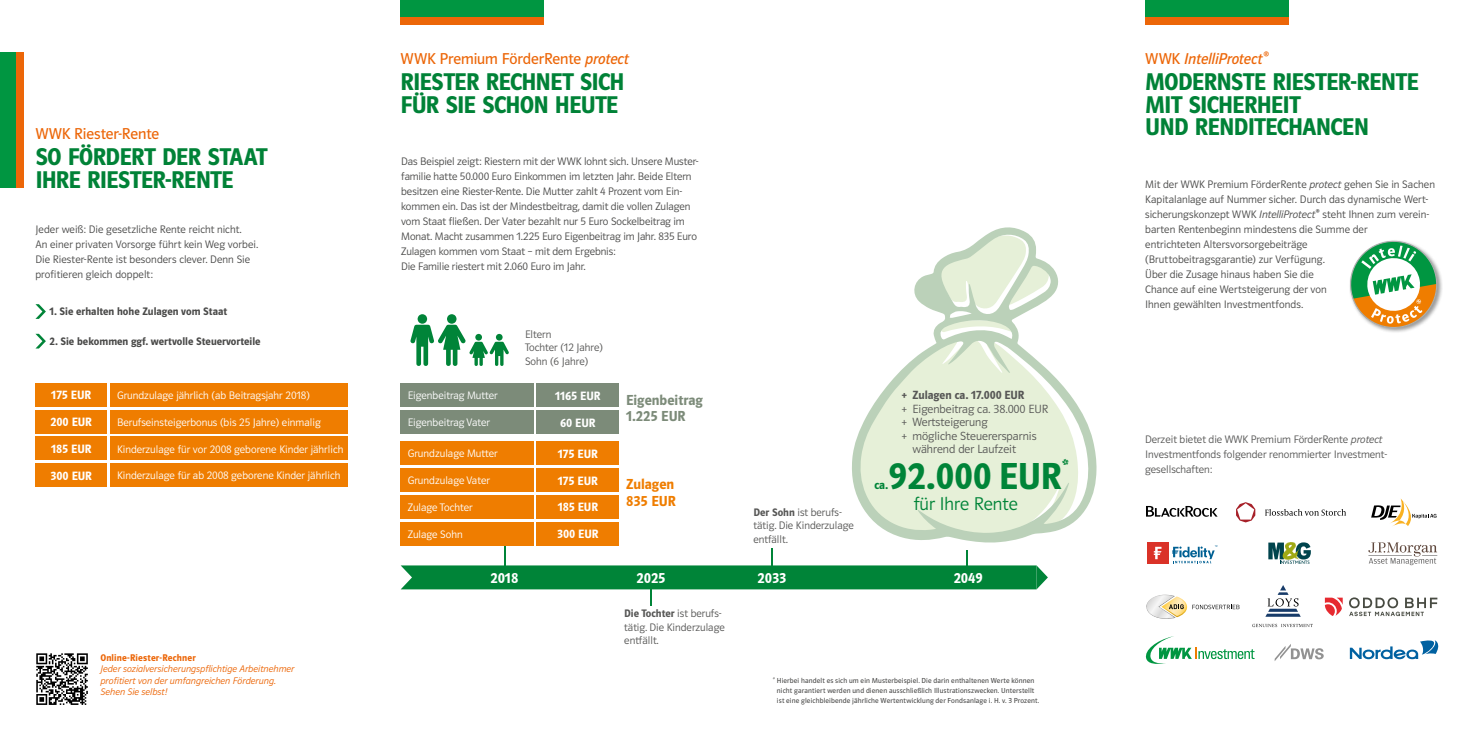
<style>
.page{position:relative;width:1475px;height:745px;background:#fff}
.page>*{position:absolute;margin:0;border:0;box-sizing:border-box;transform-origin:0 0}
.t1{font:600 38.88px "WWK Polo 66";color:#008438}
.t2{font:600 25px/22.5px "WWK Polo 66";letter-spacing:-.025em;color:#008237}
.t3{font:19.12px "WWK Polo 66 Leicht";color:#008438}
.t4{font:16.25px "WWK Polo 66 Buch";letter-spacing:-.005em;color:#ec6608}
.t5{font:16.25px "WWK Polo 66 Buch Kursiv";letter-spacing:-.015em;color:#ec6608}
.t6{font:600 15px/16.2px "WWK Polo 66";color:#7c8b79}
.t7{font:600 15px "WWK Polo 66";color:#fff}
.t8{font:600 15px/16.2px "WWK Polo 66";color:#ef7d00}
.t9{font:600 12.5px "WWK Polo 66";color:#fff}
.t10{font:600 12.5px "WWK Polo 66";color:#008438}
.t11{font:12.25px "WWK Polo 66 Leicht";color:#575756}
.t12{font:600 12.25px "WWK Polo 66";color:#575756}
.t13{font:11.25px/15px "WWK Polo 66 Leicht";color:#4a4a49}
.t14{font:11.25px "WWK Polo 66 Leicht";color:#fff}
.t15{font:11.25px/13.5px "WWK Polo 66 Leicht";color:#575756}
.t16{font:600 11.25px "WWK Polo 66";color:#4a4a49}
.t17{font:600 11.25px "WWK Polo 66";color:#575756}
.t18{font:10px/11.2px "WWK Polo 66 Leicht Kursiv";letter-spacing:.005em;color:#ec6608}
.t19{font:600 10px "WWK Polo 66";letter-spacing:.015em;color:#ec6608}
.t20{font:7.5px/10px "WWK Polo 66 Buch";letter-spacing:.02em;color:#4a4a49}
.s1{font-family:"WWK Polo 66 Buch Kursiv"}
.s2{font-family:"WWK Polo 66 Leicht";font-weight:400}
.s3{font-family:"WWK Polo 66";font-weight:600}
.s4{font-family:"WWK Polo 66 Buch"}
.s5{font-family:"WWK Polo 66 Leicht Kursiv"}
</style>
<div class="page">
<div style="left:0;top:53px;width:16px;height:135px;background:#009641"></div>
<div style="left:16px;top:53px;width:8px;height:135px;background:#ec6608"></div>
<div style="left:400px;top:0;width:143px;height:17px;background:#009641"></div>
<div style="left:400px;top:17px;width:143px;height:7px;background:#ec6608"></div>
<div style="left:1144px;top:0;width:144px;height:17px;background:#009641"></div>
<div style="left:1144px;top:17px;width:144px;height:7px;background:#ec6608"></div>
<svg style="left:36px;top:704px;width:51px;height:1px"></svg>
<svg style="left:36px;top:653px;width:52px;height:51px"></svg>
<div style="left:1348px;top:239px;width:94px;height:95px;background:#000;opacity:.4"></div>
<svg style="left:1348px;top:239px;width:91px;height:92px"></svg>
<div style="left:35px;top:382px;width:72px;height:24px;background:#ef7d00"></div>
<div style="left:110px;top:382px;width:237px;height:24px;background:#ef7d00"></div>
<div style="left:35px;top:409px;width:72px;height:24px;background:#ef7d00"></div>
<div style="left:110px;top:409px;width:237px;height:24px;background:#ef7d00"></div>
<div style="left:35px;top:436px;width:72px;height:24px;background:#ef7d00"></div>
<div style="left:110px;top:436px;width:237px;height:24px;background:#ef7d00"></div>
<div style="left:35px;top:463px;width:72px;height:24px;background:#ef7d00"></div>
<div style="left:110px;top:463px;width:237px;height:24px;background:#ef7d00"></div>
<svg style="left:35px;top:304px;width:11px;height:15px"></svg>
<svg style="left:35px;top:333px;width:11px;height:15px"></svg>
<hr style="left:504px;top:542px;width:2px;height:35px;background:#008438">
<hr style="left:650px;top:571px;width:1px;height:34px;background:#008438">
<div style="left:400px;top:383px;width:134px;height:24px;background:#7c8b79"></div>
<div style="left:536px;top:383px;width:83px;height:24px;background:#7c8b79"></div>
<div style="left:400px;top:410px;width:134px;height:23px;background:#7c8b79"></div>
<div style="left:536px;top:410px;width:83px;height:23px;background:#7c8b79"></div>
<div style="left:400px;top:440px;width:134px;height:24px;background:#ef7d00"></div>
<div style="left:536px;top:440px;width:83px;height:24px;background:#ef7d00"></div>
<div style="left:400px;top:467px;width:134px;height:24px;background:#ef7d00"></div>
<div style="left:536px;top:467px;width:83px;height:24px;background:#ef7d00"></div>
<div style="left:400px;top:494px;width:134px;height:24px;background:#ef7d00"></div>
<div style="left:536px;top:494px;width:83px;height:24px;background:#ef7d00"></div>
<div style="left:400px;top:521px;width:134px;height:24px;background:#ef7d00"></div>
<div style="left:536px;top:521px;width:83px;height:24px;background:#ef7d00"></div>
<svg style="left:410px;top:314px;width:99px;height:52px"></svg>
<div style="left:400px;top:565px;width:647px;height:24px;background:#008438"></div>
<hr style="left:771px;top:547px;width:1px;height:35px;background:#008438">
<svg style="left:852px;top:227px;width:244px;height:316px;fill:#e6f0d8"></svg>
<hr style="left:966px;top:550px;width:2px;height:34px;background:#008438">
<svg style="left:1146px;top:505px;width:71px;height:11px"></svg>
<div style="left:1146px;top:541px;width:22px;height:22px;background:#da3228"></div>
<svg style="left:1153px;top:546px;width:8px;height:13px"></svg>
<svg style="left:1172px;top:545px;width:45px;height:18px"></svg>
<svg style="left:1349px;top:597px;width:87px;height:18px"></svg>
<svg style="left:1324px;top:597px;width:18px;height:18px"></svg>
<svg style="left:1145px;top:636px;width:109px;height:28px"></svg>
<svg style="left:1266px;top:585px;width:34px;height:31px"></svg>
<svg style="left:1252px;top:623px;width:60px;height:3px"></svg>
<svg style="left:1268px;top:542px;width:42px;height:21px"></svg>
<svg style="left:1265px;top:509px;width:80px;height:6px"></svg>
<svg style="left:1236px;top:502px;width:18px;height:20px"></svg>
<svg style="left:1274px;top:644px;width:49px;height:17px"></svg>
<svg style="left:1349px;top:640px;width:88px;height:18px"></svg>
<svg style="left:1371px;top:498px;width:65px;height:28px"></svg>
<svg style="left:1368px;top:542px;width:68px;height:23px"></svg>
<svg style="left:1146px;top:594px;width:40px;height:24px"></svg>
<svg style="left:1192px;top:604px;width:47px;height:4px"></svg>
<h3 class="t4" style="left:35px;top:125px;width:125px">WWK Riester-Rente</h3>
<h2 class="t2" style="left:35px;top:146px;width:233px">SO FÖRDERT DER STAAT<br>IHRE RIESTER-RENTE</h2>
<p class="t13" style="left:35px;top:221px;width:224px">Jeder weiß: Die gesetzliche Rente reicht nicht.<br>An einer privaten Vorsorge führt kein Weg vorbei.<br>Die Riester-Rente ist besonders clever. Denn Sie profitieren gleich doppelt:</p>
<p class="t16" style="left:50px;top:305px;width:179px">1. Sie erhalten hohe Zulagen vom Staat</p>
<p class="t16" style="left:50px;top:335px;width:212px">2. Sie bekommen ggf. wertvolle Steuervorteile</p>
<p class="t9" style="left:51px;top:388px;width:41px">175 EUR</p>
<p class="t14" style="left:117px;top:389px;width:194px">Grundzulage jährlich (ab Beitragsjahr 2018)</p>
<p class="t9" style="left:51px;top:415px;width:43px">200 EUR</p>
<p class="t14" style="left:117px;top:415px;width:205px">Berufseinsteigerbonus (bis 25 Jahre) einmalig</p>
<p class="t9" style="left:51px;top:442px;width:42px">185 EUR</p>
<p class="t14" style="left:117px;top:442px;width:228px">Kinderzulage für vor 2008 geborene Kinder jährlich</p>
<p class="t9" style="left:51px;top:468px;width:43px">300 EUR</p>
<p class="t14" style="left:117px;top:469px;width:225px">Kinderzulage für ab 2008 geborene Kinder jährlich</p>
<p class="t19" style="left:100px;top:652px;width:97px">Online-Riester-Rechner</p>
<p class="t18" style="left:100px;top:663px;width:195px">Jeder sozialversicherungspflichtige Arbeitnehmer profitiert von der umfangreichen Förderung.<br>Sehen Sie selbst!</p>
<h3 class="t4" style="left:400px;top:50px;width:230px">WWK Premium FörderRente <span class="s1">protect</span></h3>
<h2 class="t2" style="left:400px;top:71px;width:225px">RIESTER RECHNET SICH<br>FÜR SIE SCHON HEUTE</h2>
<p class="t13" style="left:401px;top:154px;width:299px">Das Beispiel zeigt: Riestern mit der WWK lohnt sich. Unsere Muster&shy;familie hatte 50.000 Euro Einkommen im letzten Jahr. Beide Eltern besitzen eine Riester-Rente. Die Mutter zahlt 4 Prozent vom Ein&shy;kommen ein. Das ist der Mindestbeitrag, damit die vollen Zulagen vom Staat fließen. Der Vater bezahlt nur 5 Euro Sockelbeitrag im Monat. Macht zusammen 1.225 Euro Eigenbeitrag im Jahr. 835 Euro Zulagen kommen vom Staat – mit dem Ergebnis:<br>Die Familie riestert mit 2.060 Euro im Jahr.</p>
<p class="t15" style="left:525px;top:327px;width:79px">Eltern<br>Tochter (12 Jahre)<br>Sohn (6 Jahre)</p>
<p class="t14" style="left:407px;top:389px;width:91px">Eigenbeitrag Mutter</p>
<p class="t9" style="left:555px;top:388px;width:47px">1165 EUR</p>
<p class="t14" style="left:407px;top:416px;width:84px">Eigenbeitrag Vater</p>
<p class="t9" style="left:560px;top:415px;width:37px">60 EUR</p>
<p class="t14" style="left:407px;top:447px;width:91px">Grundzulage Mutter</p>
<p class="t9" style="left:558px;top:446px;width:41px">175 EUR</p>
<p class="t14" style="left:407px;top:474px;width:84px">Grundzulage Vater</p>
<p class="t9" style="left:558px;top:473px;width:41px">175 EUR</p>
<p class="t14" style="left:407px;top:501px;width:66px">Zulage Tochter</p>
<p class="t9" style="left:557px;top:500px;width:42px">185 EUR</p>
<p class="t14" style="left:407px;top:527px;width:56px">Zulage Sohn</p>
<p class="t9" style="left:557px;top:527px;width:43px">300 EUR</p>
<h3 class="t6" style="left:626px;top:391px;width:78px">Eigenbeitrag<br>1.225 EUR</h3>
<h3 class="t8" style="left:626px;top:476px;width:51px">Zulagen<br>835 EUR</h3>
<h3 class="t7" style="left:490px;top:569px;width:29px">2018</h3>
<h3 class="t7" style="left:636px;top:569px;width:30px">2025</h3>
<p class="t17" style="left:624px;top:607px;width:99px">Die Tochter <span class="s2">ist berufs-</span></p>
<p class="t15" style="left:624px;top:620px;width:102px">tätig. Die Kinderzulage entfällt.</p>
<p class="t15" style="left:753px;top:505px;width:102px"><span class="s3">Der Sohn</span> ist berufs&shy;tätig. Die Kinderzulage entfällt.</p>
<h3 class="t7" style="left:757px;top:569px;width:30px">2033</h3>
<p class="t12" style="left:901px;top:388px;width:124px">+ Zulagen ca. 17.000 EUR</p>
<p class="t11" style="left:901px;top:401px;width:148px">+ Eigenbeitrag ca. 38.000 EUR</p>
<p class="t11" style="left:901px;top:415px;width:87px">+ Wertsteigerung</p>
<p class="t11" style="left:901px;top:429px;width:136px">+ mögliche Steuerersparnis</p>
<p class="t11" style="left:912px;top:442px;width:105px">während der Laufzeit</p>
<h1 class="t1" style="left:888px;top:455px;width:182px">92.000 EUR<sup>*</sup></h1>
<h3 class="t3" style="left:913px;top:493px;width:106px">für Ihre Rente</h3>
<p class="t10" style="left:874px;top:478px;width:15px">ca.</p>
<h3 class="t7" style="left:953px;top:569px;width:30px">2049</h3>
<p class="t20" style="left:776px;top:675px;width:264px;text-indent:-4px">* Hierbei handelt es sich um ein Musterbeispiel. Die darin enthaltenen Werte können nicht garantiert werden und dienen ausschließlich Illustrationszwecken. Unterstellt ist eine gleichbleibende jährliche Wertentwicklung der Fondsanlage i. H. v. 3 Prozent.</p>
<h3 class="t5" style="left:1144px;top:50px;width:124px"><span class="s4">WWK</span> IntelliProtect®</h3>
<h2 class="t2" style="left:1144px;top:71px;width:275px">MODERNSTE RIESTER-RENTE<br>MIT SICHERHEIT<br>UND RENDITECHANCEN</h2>
<p class="t13" style="left:1144px;top:176px;width:291px">Mit der WWK Premium FörderRente <span class="s5">protect</span> gehen Sie in Sachen Kapitalanlage auf Nummer sicher. Durch das dynamische Wert&shy;sicherungskonzept WWK <span class="s5">IntelliProtect</span>® steht Ihnen zum verein&shy;barten Rentenbeginn mindestens die Summe der<br>entrichteten Altersvorsorgebeiträge<br>(Bruttobeitragsgarantie) zur Verfügung.<br>Über die Zusage hinaus haben Sie die<br>Chance auf eine Wertsteigerung der von<br>Ihnen gewählten Investmentfonds.</p>
<p class="t15" style="left:1144px;top:431px;width:243px;line-height:15px">Derzeit bietet die WWK Premium FörderRente <span class="s5">protect<br></span>Investmentfonds folgender renommierter Investment&shy;gesellschaften:</p>
</div>
